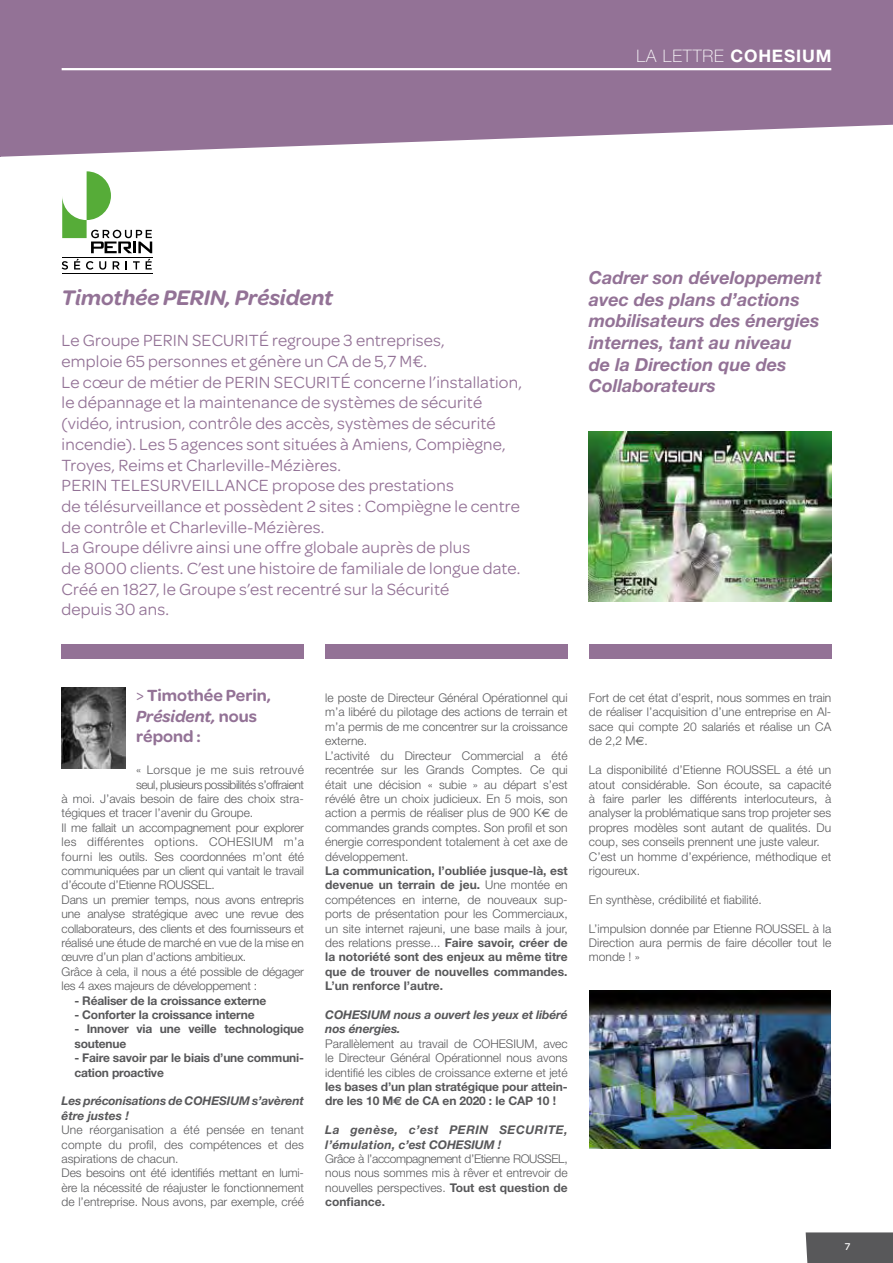
<style>
.page{position:relative;width:893px;height:1263px;background:#fff}
.page>*{position:absolute;margin:0;border:0;box-sizing:border-box;transform-origin:0 0}
.t1{font:italic 600 22.5px "Omnes";color:#937296}
.t2{font:italic 700 18px/21.6px "Helvetica Neue";color:#937296}
.t3{font:17.25px/20.7px "Omnes";letter-spacing:.01em;color:#937296}
.t4{font:600 17.25px/20.7px "Omnes";color:#937296}
.t5{font:100 17.25px "Helvetica Neue";letter-spacing:.05em;color:#fff}
.t6{font:300 12px/14.4px "Helvetica Neue";color:#58585a;text-align:justify}
.t7{font:700 12px/14.4px "Helvetica Neue";letter-spacing:-.015em;color:#58585a}
.t8{font:italic 700 12px/14.4px "Helvetica Neue";letter-spacing:-.01em;color:#58585a}
.t9{font:300 12px "Helvetica Neue";letter-spacing:.03em;color:#58585a}
.t10{font:italic 700 12px/14.4px "Helvetica Neue";letter-spacing:.04em;color:#58585a}
.t11{font:300 12px "Helvetica Neue";letter-spacing:-.035em;color:#58585a}
.t12{font:500 10.5px "Omnes";color:#fff}
.s1{font-weight:700}
.s2{font-weight:400}
.s3{font-style:italic}
.s4{font-family:"Euro Sans";font-weight:400}
.s5{font-weight:300}
.s6{font-family:"Euro Sans"}
</style>
<div class="page">
<svg style="left:0;top:0;width:893px;height:157px;background:#9e80a1"></svg>
<hr style="left:62px;top:68px;width:769px;height:2px;background:#fff">
<div style="left:62px;top:644px;width:242px;height:15px;background:#937296"></div>
<div style="left:325px;top:644px;width:243px;height:15px;background:#937296"></div>
<div style="left:589px;top:644px;width:242px;height:15px;background:#937296"></div>
<div style="left:806px;top:1232px;width:87px;height:31px;background:#58585a"></div>
<img style="left:589px;top:431px;width:242px;height:170px">
<img style="left:62px;top:688px;width:63px;height:80px">
<img style="left:589px;top:990px;width:242px;height:158px">
<svg style="left:62px;top:261px;width:6px;height:9px"></svg>
<svg style="left:74px;top:259px;width:6px;height:10px"></svg>
<svg style="left:86px;top:261px;width:7px;height:9px"></svg>
<svg style="left:99px;top:261px;width:7px;height:9px"></svg>
<svg style="left:113px;top:261px;width:7px;height:8px"></svg>
<svg style="left:133px;top:261px;width:7px;height:8px"></svg>
<svg style="left:146px;top:259px;width:6px;height:10px"></svg>
<svg style="left:62px;top:171px;width:90px;height:82px"></svg>
<hr style="left:62px;top:258px;width:90px;height:1px;background:#000">
<hr style="left:62px;top:273px;width:90px;height:1px;background:#000">
<h3 class="t5" style="left:637px;top:46px;width:196px">LA LETTRE <span class="s1">COHESIUM</span></h3>
<h1 class="t1" style="left:62px;top:285px;width:273px">Timothée PERIN, Président</h1>
<p class="t3" style="left:62px;top:330px;width:462px">Le Groupe PERIN SECURITÉ regroupe 3 entreprises,<br>emploie 65 personnes et génère un CA de 5,7 M€.<br>Le cœur de métier de PERIN SECURITÉ concerne l’installation, le dépannage et la maintenance de systèmes de sécurité (vidéo, intrusion, contrôle des accès, systèmes de sécurité incendie). Les 5 agences sont situées à Amiens, Compiègne, Troyes, Reims et Charleville-Mézières.<br>PERIN TELESURVEILLANCE propose des prestations<br>de télésurveillance et possèdent 2 sites : Compiègne le centre de contrôle et Charleville-Mézières.<br>La Groupe délivre ainsi une offre globale auprès de plus<br>de 8000 clients. C’est une histoire de familiale de longue date.<br>Créé en 1827, le Groupe s’est recentré sur la Sécurité<br>depuis 30 ans.</p>
<h2 class="t2" style="left:589px;top:267px;width:235px">Cadrer son développement avec des plans d’actions mobilisateurs des énergies internes, tant au niveau<br>de la Direction que des<br>Collaborateurs</h2>
<h3 class="t4" style="left:136px;top:685px;width:136px"><span class="s2">&gt;</span> Timothée Perin,<br><span class="s3">Président,</span> nous répond :</h3>
<p class="t9" style="left:136px;top:762px;width:169px">« Lorsque je me suis retrouvé</p>
<p class="t11" style="left:136px;top:777px;width:169px">seul, plusieurs possibilités s’offraient</p>
<p class="t6" style="left:62px;top:791px;width:244px">à moi. J’avais besoin de faire des choix stra-</p>
<p class="t6" style="left:62px;top:805px;width:193px">tégiques et tracer l’avenir du Groupe.</p>
<p class="t6" style="left:62px;top:820px;width:244px">Il me fallait un accompagnement pour explorer</p>
<p class="t9" style="left:62px;top:834px;width:244px">les différentes options. COHESIUM m’a</p>
<p class="t6" style="left:62px;top:849px;width:244px">fourni les outils. Ses coordonnées m’ont été</p>
<p class="t6" style="left:62px;top:863px;width:244px">communiquées par un client qui vantait le travail</p>
<p class="t6" style="left:62px;top:877px;width:155px">d’écoute d’Etienne ROUSSEL.</p>
<p class="t6" style="left:62px;top:892px;width:244px">Dans un premier temps, nous avons entrepris</p>
<p class="t6" style="left:62px;top:906px;width:244px">une analyse stratégique avec une revue des</p>
<p class="t6" style="left:62px;top:921px;width:244px">collaborateurs, des clients et des fournisseurs et</p>
<p class="t6" style="left:62px;top:935px;width:244px">réalisé une étude de marché en vue de la mise en</p>
<p class="t6" style="left:62px;top:949px;width:186px">œuvre d’un plan d’actions ambitieux.</p>
<p class="t6" style="left:62px;top:964px;width:244px">Grâce à cela, il nous a été possible de dégager</p>
<p class="t6" style="left:62px;top:978px;width:197px">les 4 axes majeurs de développement :</p>
<p class="t7" style="left:74px;top:993px;width:194px">- Réaliser de la croissance externe</p>
<p class="t7" style="left:74px;top:1007px;width:182px">- Conforter la croissance interne</p>
<p class="t7" style="left:74px;top:1021px;width:231px">- Innover via une veille technologique soutenue</p>
<p class="t7" style="left:74px;top:1050px;width:231px">- Faire savoir par le biais d’une communi&shy;cation proactive</p>
<p class="t8" style="left:62px;top:1093px;width:244px">Les préconisations de COHESIUM s’avèrent être justes !</p>
<p class="t6" style="left:62px;top:1122px;width:244px;text-align:left">Une réorganisation a été pensée en tenant compte du profil, des compétences et des aspirations de chacun.<br>Des besoins ont été identifiés mettant en lumi&shy;ère la nécessité de réajuster le fonctionnement de l’entreprise. Nous avons, par exemple, créé</p>
<p class="t6" style="left:325px;top:690px;width:244px;text-align:left">le poste de Directeur Général Opérationnel qui m’a libéré du pilotage des actions de terrain et m’a permis de me concentrer sur la croissance externe.<br>L’activité du Directeur Commercial a été recentrée sur les Grands Comptes. Ce qui était une décision « subie » au départ s’est révélé être un choix judicieux. En 5 mois, son action a permis de réaliser plus de 900 K<span class="s4">€</span> de commandes grands comptes. Son profil et son énergie correspondent totalement à cet axe de développement.</p>
<p class="t7" style="left:325px;top:863px;width:244px;text-align:justify">La communication, l’oubliée jusque-là, est devenue un terrain de jeu. <span class="s5">Une montée en compétences en interne, de nouveaux sup&shy;ports de présentation pour les Commerciaux, un site internet rajeuni, une base mails à jour, des relations presse...</span> Faire savoir, créer de la notoriété sont des enjeux au même titre que de trouver de nouvelles commandes.<br>L’un renforce l’autre.</p>
<p class="t8" style="left:325px;top:1007px;width:244px">COHESIUM nous a ouvert les yeux et libéré nos énergies.</p>
<p class="t6" style="left:325px;top:1036px;width:244px">Parallèlement au travail de COHESIUM, avec le Directeur Général Opérationnel nous avons identifié les cibles de croissance externe et jeté</p>
<p class="t7" style="left:325px;top:1079px;width:244px">les bases d’un plan stratégique pour attein&shy;dre les 10 M<span class="s6">€</span> de CA en 2020 : le CAP 10 !</p>
<p class="t10" style="left:325px;top:1122px;width:244px">La genèse, c’est PERIN SECURITE, l’émulation, c’est COHESIUM !</p>
<p class="t6" style="left:325px;top:1151px;width:244px">Grâce à l’accompagnement d’Etienne ROUSSEL, nous nous sommes mis à rêver et entrevoir de nouvelles perspectives. <span class="s1">Tout est question de confiance.</span></p>
<p class="t6" style="left:589px;top:690px;width:244px">Fort de cet état d’esprit, nous sommes en train de réaliser l’acquisition d’une entreprise en Al&shy;sace qui compte 20 salariés et réalise un CA de 2,2 M<span class="s4">€</span>.</p>
<p class="t6" style="left:589px;top:762px;width:244px;text-align:left">La disponibilité d’Etienne ROUSSEL a été un atout considérable. Son écoute, sa capacité à faire parler les différents interlocuteurs, à analyser la problématique sans trop projeter ses propres modèles sont autant de qualités. Du coup, ses conseils prennent une juste valeur.<br>C’est un homme d’expérience, méthodique et rigoureux.</p>
<p class="t6" style="left:589px;top:892px;width:174px">En synthèse, crédibilité et fiabilité.</p>
<p class="t6" style="left:589px;top:921px;width:244px">L’impulsion donnée par Etienne ROUSSEL à la Direction aura permis de faire décoller tout le monde ! »</p>
<p class="t12" style="left:845px;top:1240px;width:7px">7</p>
</div>
